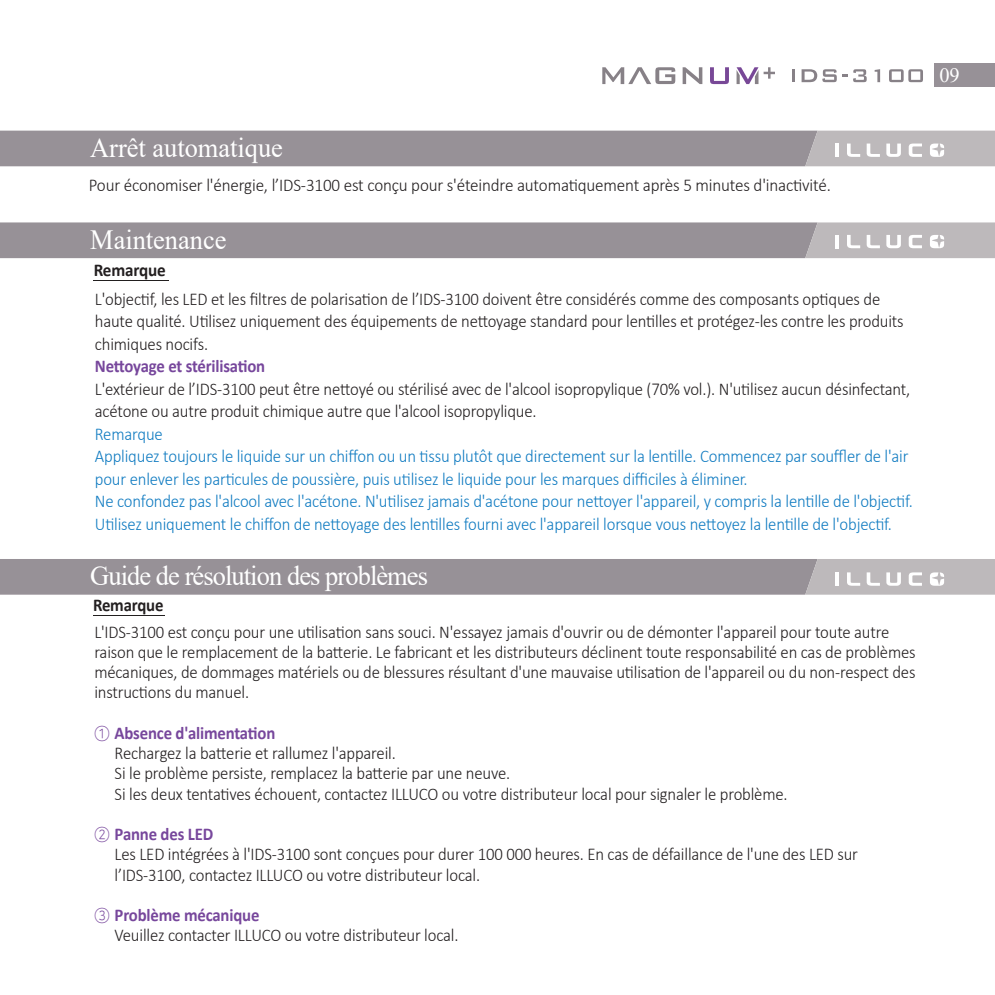
<style>
.page{position:relative;width:995px;height:995px;background:#fff}
.page>*{position:absolute;margin:0;border:0;box-sizing:border-box;transform-origin:0 0}
.t1{font:27.9px "Times New Roman";letter-spacing:-.035em;color:#fff;scale:.95 1}
.t2{font:27.9px "Times New Roman";letter-spacing:-.015em;color:#fff;scale:.95 1}
.t3{font:20.47px "Times New Roman";color:#fff}
.t4{font:300 18px/20.2px "Calibri";letter-spacing:-.01em;color:#231f20;scale:.93 1}
.t5{font:300 18px/22.5px "Calibri";letter-spacing:-.01em;color:#107bc1;scale:.93 1}
.t6{font:300 18px "Calibri";letter-spacing:-.01em;color:#231f20;scale:.95 1}
.t7{font:700 18px "Calibri";letter-spacing:-.01em;color:#77479c;scale:.93 1}
.t8{font:700 18px "Calibri";letter-spacing:-.01em;color:#231f20;scale:.95 1}
.t9{font:700 18px "Calibri";letter-spacing:-.01em;color:#231f20;scale:.93 1}
.s1{font-family:"Nanum Square L";font-weight:400;color:#77479c}
.s2{font-weight:700;color:#77479c}
</style>
<div class="page">
<div style="left:934px;top:63px;width:61px;height:23px;background:#979197"></div>
<hr style="left:94px;top:615px;width:71px;height:1px;background:#221f1f">
<hr style="left:94px;top:281px;width:75px;height:1px;background:#221f1f">
<svg style="left:792px;top:69px;width:3px;height:13px"></svg>
<svg style="left:802px;top:69px;width:65px;height:13px"></svg>
<svg style="left:875px;top:69px;width:5px;height:13px"></svg>
<svg style="left:889px;top:69px;width:34px;height:13px"></svg>
<svg style="left:602px;top:67px;width:73px;height:17px"></svg>
<svg style="left:683px;top:67px;width:19px;height:17px"></svg>
<svg style="left:710px;top:67px;width:19px;height:17px"></svg>
<svg style="left:737px;top:67px;width:21px;height:17px"></svg>
<svg style="left:764px;top:67px;width:11px;height:12px"></svg>
<svg style="left:0;top:131px;width:995px;height:35px;background:#9f999e"></svg>
<svg style="left:0;top:222px;width:995px;height:36px;background:#a09a9f"></svg>
<svg style="left:0;top:559px;width:995px;height:36px;background:#9f9a9f"></svg>
<h1 class="t2" style="left:90px;top:128px;width:204px">Arrêt automatique</h1>
<p class="t6" style="left:89px;top:173px;width:783px">Pour économiser l'énergie, l’IDS-3100 est conçu pour s'éteindre automatiquement après 5 minutes d'inactivité.</p>
<h1 class="t2" style="left:90px;top:219px;width:145px">Maintenance</h1>
<p class="t8" style="left:94px;top:257px;width:77px">Remarque</p>
<p class="t4" style="left:95px;top:287px;width:871px;line-height:22.5px">L'objectif, les LED et les filtres de polarisation de l’IDS-3100 doivent être considérés comme des composants optiques de haute qualité. Utilisez uniquement des équipements de nettoyage standard pour lentilles et protégez-les contre les produits chimiques nocifs.</p>
<p class="t7" style="left:95px;top:354px;width:185px">Nettoyage et stérilisation</p>
<p class="t4" style="left:95px;top:377px;width:878px;line-height:22.5px">L'extérieur de l’IDS-3100 peut être nettoyé ou stérilisé avec de l'alcool isopropylique (70% vol.). N'utilisez aucun désinfectant, acétone ou autre produit chimique autre que l'alcool isopropylique.</p>
<p class="t5" style="left:95px;top:422px;width:881px">Remarque<br>Appliquez toujours le liquide sur un chiffon ou un tissu plutôt que directement sur la lentille. Commencez par souffler de l'air pour enlever les particules de poussière, puis utilisez le liquide pour les marques difficiles à éliminer.<br>Ne confondez pas l'alcool avec l'acétone. N'utilisez jamais d'acétone pour nettoyer l'appareil, y compris la lentille de l'objectif.<br>Utilisez uniquement le chiffon de nettoyage des lentilles fourni avec l'appareil lorsque vous nettoyez la lentille de l'objectif.</p>
<h1 class="t1" style="left:90px;top:556px;width:357px">Guide de résolution des problèmes</h1>
<p class="t9" style="left:93px;top:592px;width:77px">Remarque</p>
<p class="t4" style="left:94px;top:621px;width:885px">L'IDS-3100 est conçu pour une utilisation sans souci. N'essayez jamais d'ouvrir ou de démonter l'appareil pour toute autre raison que le remplacement de la batterie. Le fabricant et les distributeurs déclinent toute responsabilité en cas de problèmes mécaniques, de dommages matériels ou de blessures résultant d'une mauvaise utilisation de l'appareil ou du non-respect des instructions du manuel.</p>
<p class="t4" style="left:115px;top:722px;width:725px;text-indent:-20px"><span class="s1">①</span> <span class="s2">Absence d'alimentation<br></span>Rechargez la batterie et rallumez l'appareil.<br>Si le problème persiste, remplacez la batterie par une neuve.<br>Si les deux tentatives échouent, contactez ILLUCO ou votre distributeur local pour signaler le problème.</p>
<p class="t4" style="left:115px;top:824px;width:801px;text-indent:-20px"><span class="s1">②</span> <span class="s2">Panne des LED<br></span>Les LED intégrées à l'IDS-3100 sont conçues pour durer 100 000 heures. En cas de défaillance de l'une des LED sur l’IDS-3100, contactez ILLUCO ou votre distributeur local.</p>
<p class="t4" style="left:115px;top:905px;width:371px;text-indent:-20px"><span class="s1">③</span> <span class="s2">Problème mécanique<br></span>Veuillez contacter ILLUCO ou votre distributeur local.</p>
<p class="t3" style="left:939px;top:60px;width:22px">09</p>
</div>
